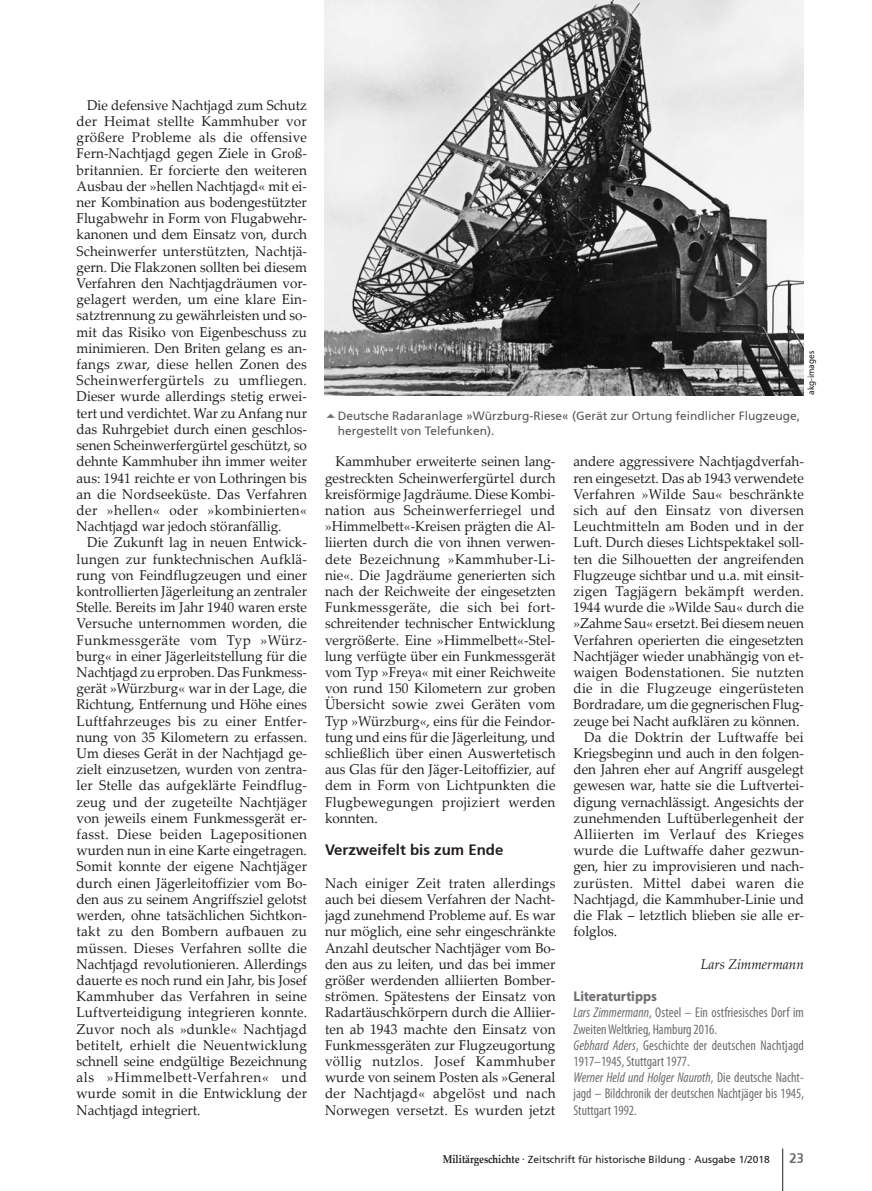
<style>
.page{position:relative;width:872px;height:1191px;background:#fff}
.page>*{position:absolute;margin:0;border:0;box-sizing:border-box;transform-origin:0 0}
.t1{font:700 15px "Frutiger";color:#231f20}
.t2{font:14.1px/16.2px "Palatino Linotype";color:#231f20;text-align:justify;scale:.95 1}
.t3{font:condensed 14.1px/16.2px "Myriad Pro";color:#6c6d70;scale:.95 1}
.t4{font:14.1px "Palatino Linotype";letter-spacing:.02em;color:#231f20;scale:.95 1}
.t5{font:14.1px "Palatino Linotype";letter-spacing:.025em;color:#231f20;scale:.95 1}
.t6{font:14.1px "Palatino Linotype";letter-spacing:.03em;color:#231f20;scale:.95 1}
.t7{font:14.1px "Palatino Linotype";letter-spacing:.035em;color:#231f20;scale:.95 1}
.t8{font:italic 14.1px "Palatino Linotype";color:#231f20;scale:.95 1}
.t9{font:700 14.1px "Frutiger";color:#6c6d70;scale:.91 1}
.t10{font:12px/15px "Frutiger";color:#57585a}
.t11{font:10.2px "Frutiger";color:#231f20}
.t12{font:8.7px "Frutiger LT Std";letter-spacing:-.005em;color:#231f20;scale:.95 1}
.s1{font-weight:700;font-stretch:normal}
.s2{font-style:italic}
.s3{font-family:"Palatino Linotype";font-weight:700;font-size:11.4px}
.s4{font-size:12px}
</style>
<div class="page">
<hr style="left:782px;top:1148px;width:1px;height:43px;background:#231f20">
<img style="left:325px;top:0;width:478px;height:395px">
<p class="t2" style="left:77px;top:96px;width:244px;text-indent:11px">Die defensive Nachtjagd zum Schutz der Heimat stellte Kammhuber vor größere Probleme als die offensive Fern-Nachtjagd gegen Ziele in Groß&shy;britannien. Er forcierte den weiteren Ausbau der »hellen Nachtjagd« mit ei&shy;ner Kombination aus bodengestützter Flugabwehr in Form von Flugabwehr&shy;kanonen und dem Einsatz von, durch Scheinwerfer unterstützten, Nachtjä&shy;gern. Die Flakzonen sollten bei diesem Verfahren den Nachtjagdräumen vor&shy;gelagert werden, um eine klare Ein&shy;satztrennung zu gewährleisten und so&shy;mit das Risiko von Eigenbeschuss zu minimieren. Den Briten gelang es an&shy;fangs zwar, diese hellen Zonen des Scheinwerfergürtels zu umfliegen.<br>Dieser wurde allerdings stetig erwei&shy;tert und verdichtet. War zu Anfang nur das Ruhrgebiet durch einen geschlos&shy;senen Scheinwerfergürtel geschützt, so dehnte Kammhuber ihn immer weiter aus: 1941 reichte er von Lothringen bis an die Nordseeküste. Das Verfahren der »hellen« oder »kombinierten« Nachtjagd war jedoch störanfällig.</p>
<p class="t2" style="left:77px;top:534px;width:244px;text-indent:11px">Die Zukunft lag in neuen Entwick&shy;lungen zur funktechnischen Aufklä&shy;rung von Feindflugzeugen und einer kontrollierten Jägerleitung an zentraler Stelle. Bereits im Jahr 1940 waren erste Versuche unternommen worden, die Funkmessgeräte vom Typ »Würz&shy;burg« in einer Jägerleitstellung für die Nachtjagd zu erproben. Das Funkmess&shy;gerät »Würzburg« war in der Lage, die Richtung, Entfernung und Höhe eines Luftfahrzeuges bis zu einer Entfer&shy;nung von 35 Kilometern zu erfassen.<br>Um dieses Gerät in der Nachtjagd ge&shy;zielt einzusetzen, wurden von zentra&shy;ler Stelle das aufgeklärte Feindflug&shy;zeug und der zugeteilte Nachtjäger von jeweils einem Funkmessgerät er&shy;fasst. Diese beiden Lagepositionen wurden nun in eine Karte eingetragen.<br>Somit konnte der eigene Nachtjäger durch einen Jägerleitoffizier vom Bo&shy;den aus zu seinem Angriffsziel gelotst werden, ohne tatsächlichen Sichtkon&shy;takt zu den Bombern aufbauen zu müssen. Dieses Verfahren sollte die Nachtjagd revolutionieren. Allerdings dauerte es noch rund ein Jahr, bis Josef Kammhuber das Verfahren in seine Luftverteidigung integrieren konnte.<br>Zuvor noch als »dunkle« Nachtjagd betitelt, erhielt die Neuentwicklung schnell seine endgültige Bezeichnung als »Himmelbett-Verfahren« und wurde somit in die Entwicklung der Nachtjagd integriert.</p>
<p class="t10" style="left:338px;top:408px;width:464px">Deutsche Radaranlage »Würzburg-Riese« (Gerät zur Ortung feindlicher Flugzeuge, hergestellt von Telefunken).</p>
<p class="t12" style="left:806px;top:395px;width:47px;rotate:-90deg">akg-images</p>
<p class="t2" style="left:325px;top:453px;width:244px;text-indent:11px">Kammhuber erweiterte seinen lang&shy;gestreckten Scheinwerfergürtel durch kreisförmige Jagdräume. Diese Kombi&shy;nation aus Scheinwerferriegel und »Himmelbett«-Kreisen prägten die Al&shy;liierten durch die von ihnen verwen&shy;dete Bezeichnung »Kammhuber-Li&shy;nie«. Die Jagdräume generierten sich nach der Reichweite der eingesetzten Funkmessgeräte, die sich bei fort&shy;schreitender technischer Entwicklung vergrößerte. Eine »Himmelbett«-Stel&shy;lung verfügte über ein Funkmessgerät vom Typ »Freya« mit einer Reichweite von rund 150 Kilometern zur groben Übersicht sowie zwei Geräten vom Typ »Würzburg«, eins für die Feindor&shy;tung und eins für die Jägerleitung, und schließlich über einen Auswertetisch aus Glas für den Jäger-Leitoffizier, auf dem in Form von Lichtpunkten die Flugbewegungen projiziert werden konnten.</p>
<p class="t1" style="left:325px;top:841px;width:180px">Verzweifelt bis zum Ende</p>
<p class="t2" style="left:325px;top:874px;width:244px">Nach einiger Zeit traten allerdings auch bei diesem Verfahren der Nacht&shy;jagd zunehmend Probleme auf. Es war nur möglich, eine sehr eingeschränkte Anzahl deutscher Nachtjäger vom Bo&shy;den aus zu leiten, und das bei immer größer werdenden alliierten Bomber&shy;strömen. Spätestens der Einsatz von Radartäuschkörpern durch die Alliier&shy;ten ab 1943 machte den Einsatz von Funkmessgeräten zur Flugzeugortung völlig nutzlos. Josef Kammhuber wurde von seinem Posten als »General der Nachtjagd« abgelöst und nach Norwegen versetzt. Es wurden jetzt</p>
<p class="t2" style="left:573px;top:453px;width:244px">andere aggressivere Nachtjagdverfah-</p>
<p class="t2" style="left:573px;top:469px;width:244px">ren eingesetzt. Das ab 1943 verwendete</p>
<p class="t4" style="left:573px;top:484px;width:244px">Verfahren »Wilde Sau« beschränkte</p>
<p class="t5" style="left:573px;top:500px;width:244px">sich auf den Einsatz von diversen</p>
<p class="t2" style="left:573px;top:518px;width:244px">Leuchtmitteln am Boden und in der</p>
<p class="t2" style="left:573px;top:534px;width:244px">Luft. Durch dieses Lichtspektakel soll-</p>
<p class="t2" style="left:573px;top:550px;width:244px">ten die Silhouetten der angreifenden</p>
<p class="t2" style="left:573px;top:566px;width:244px">Flugzeuge sichtbar und u.a. mit einsit-</p>
<p class="t5" style="left:573px;top:581px;width:244px">zigen Tagjägern bekämpft werden.</p>
<p class="t2" style="left:573px;top:599px;width:244px">1944 wurde die »Wilde Sau« durch die</p>
<p class="t2" style="left:573px;top:615px;width:244px">»Zahme Sau« ersetzt. Bei diesem neuen</p>
<p class="t2" style="left:573px;top:631px;width:244px">Verfahren operierten die eingesetzten</p>
<p class="t2" style="left:573px;top:647px;width:244px">Nachtjäger wieder unabhängig von et-</p>
<p class="t4" style="left:573px;top:662px;width:244px">waigen Bodenstationen. Sie nutzten</p>
<p class="t4" style="left:573px;top:678px;width:244px">die in die Flugzeuge eingerüsteten</p>
<p class="t2" style="left:573px;top:696px;width:244px">Bordradare, um die gegnerischen Flug-</p>
<p class="t2" style="left:573px;top:712px;width:239px">zeuge bei Nacht aufklären zu können.</p>
<p class="t4" style="left:584px;top:727px;width:233px">Da die Doktrin der Luftwaffe bei</p>
<p class="t2" style="left:573px;top:744px;width:244px">Kriegsbeginn und auch in den folgen-</p>
<p class="t2" style="left:573px;top:761px;width:244px">den Jahren eher auf Angriff ausgelegt</p>
<p class="t2" style="left:573px;top:777px;width:244px">gewesen war, hatte sie die Luftvertei-</p>
<p class="t2" style="left:573px;top:793px;width:244px">digung vernachlässigt. Angesichts der</p>
<p class="t2" style="left:573px;top:809px;width:244px">zunehmenden Luftüberlegenheit der</p>
<p class="t6" style="left:573px;top:824px;width:244px">Alliierten im Verlauf des Krieges</p>
<p class="t2" style="left:573px;top:842px;width:244px">wurde die Luftwaffe daher gezwun-</p>
<p class="t2" style="left:573px;top:858px;width:244px">gen, hier zu improvisieren und nach-</p>
<p class="t7" style="left:573px;top:873px;width:244px">zurüsten. Mittel dabei waren die</p>
<p class="t2" style="left:573px;top:890px;width:244px">Nachtjagd, die Kammhuber-Linie und</p>
<p class="t2" style="left:573px;top:906px;width:244px">die Flak – letztlich blieben sie alle er-</p>
<p class="t2" style="left:573px;top:923px;width:47px">folglos.</p>
<p class="t8" style="left:701px;top:954px;width:110px">Lars Zimmermann</p>
<p class="t3" style="left:573px;top:988px;width:244px"><span class="s1">Literaturtipps<br></span><span class="s2">Lars Zimmermann</span>, Osteel – Ein ostfriesisches Dorf im Zweiten Weltkrieg, Hamburg 2016.<br><span class="s2">Gebhard Aders</span>, Geschichte der deutschen Nachtjagd 1917–1945, Stuttgart 1977.<br><span class="s2">Werner Held und Holger Nauroth</span>, Die deutsche Nacht&shy;jagd – Bildchronik der deutschen Nachtjäger bis 1945, Stuttgart 1992.</p>
<p class="t11" style="left:443px;top:1153px;width:329px"><span class="s3">Militärgeschichte</span> <span class="s4">·</span> Zeitschrift für historische Bildung <span class="s4">·</span> Ausgabe 1/2018</p>
<p class="t9" style="left:789px;top:1150px;width:17px">23</p>
</div>
